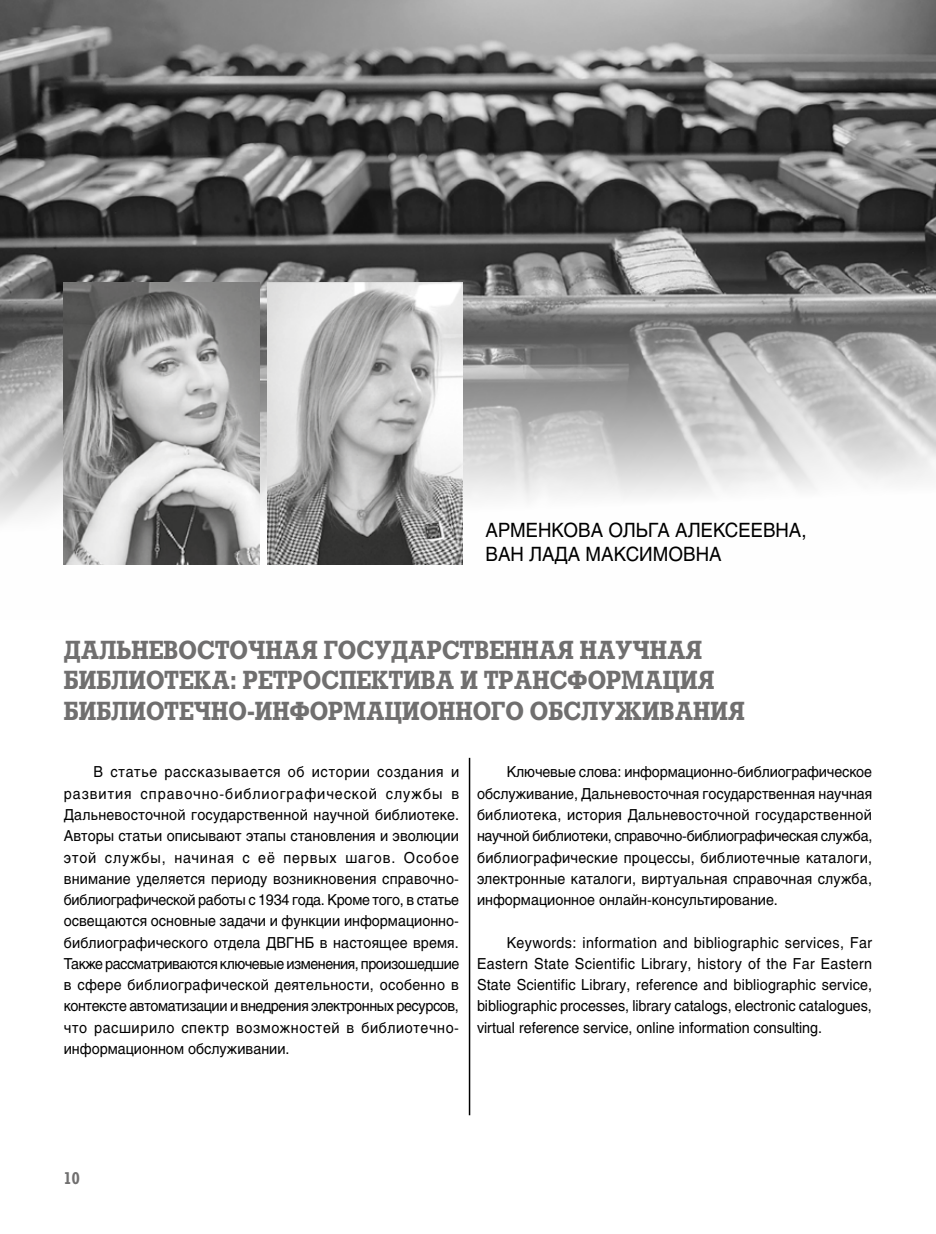
<style>
.page{position:relative;width:936px;height:1234px;background:#fff}
.page>*{position:absolute;margin:0;border:0;box-sizing:border-box;transform-origin:0 0}
.t1{font:700 25.5px/30.6px "Rodeo C";color:#706f6f;scale:.9 1}
.t2{font:19.5px/23.4px "Helios C";color:#000;scale:.95 1}
.t3{font:700 16.5px "Rodeo C";color:#706f6f;scale:.9 1}
.t4{font:15px/21.3px "Helios C";color:#000;text-align:justify;scale:.95 1}
</style>
<div class="page">
<img style="left:0;top:0;width:935px;height:565px">
<img style="left:64px;top:282px;width:195px;height:282px">
<img style="left:267px;top:282px;width:196px;height:282px">
<hr style="left:469px;top:757px;width:1px;height:357px;background:#000">
<h2 class="t2" style="left:485px;top:518px;width:339px">АРМЕНКОВА ОЛЬГА АЛЕКСЕЕВНА,<br>ВАН ЛАДА МАКСИМОВНА</h2>
<h1 class="t1" style="left:64px;top:634px;width:757px">ДАЛЬНЕВОСТОЧНАЯ ГОСУДАРСТВЕННАЯ НАУЧНАЯ<br>БИБЛИОТЕКА: РЕТРОСПЕКТИВА И ТРАНСФОРМАЦИЯ<br>БИБЛИОТЕЧНО-ИНФОРМАЦИОННОГО ОБСЛУЖИВАНИЯ</h1>
<p class="t4" style="left:64px;top:761px;width:417px;text-indent:30px">В статье рассказывается об истории создания и развития справочно-библиографической службы в Дальневосточной государственной научной библиотеке.<br>Авторы статьи описывают этапы становления и эволюции этой службы, начиная с её первых шагов. Особое внимание уделяется периоду возникновения справочно&shy;библиографической работы с 1934 года. Кроме того, в статье освещаются основные задачи и функции информационно&shy;библиографического отдела ДВГНБ в настоящее время.<br>Также рассматриваются ключевые изменения, произошедшие в сфере библиографической деятельности, особенно в контексте автоматизации и внедрения электронных ресурсов, что расширило спектр возможностей в библиотечно&shy;информационном обслуживании.</p>
<p class="t4" style="left:477px;top:761px;width:417px;text-indent:30px">Ключевые слова: информационно-библиографическое обслуживание, Дальневосточная государственная научная библиотека, история Дальневосточной государственной научной библиотеки, справочно-библиографическая служба, библиографические процессы, библиотечные каталоги, электронные каталоги, виртуальная справочная служба, информационное онлайн-консультирование.</p>
<p class="t4" style="left:477px;top:931px;width:417px;text-indent:30px">Keywords: information and bibliographic services, Far Eastern State Scientific Library, history of the Far Eastern State Scientific Library, reference and bibliographic service, bibliographic processes, library catalogs, electronic catalogues, virtual reference service, online information consulting.</p>
<p class="t3" style="left:64px;top:1167px;width:19px">10</p>
</div>
